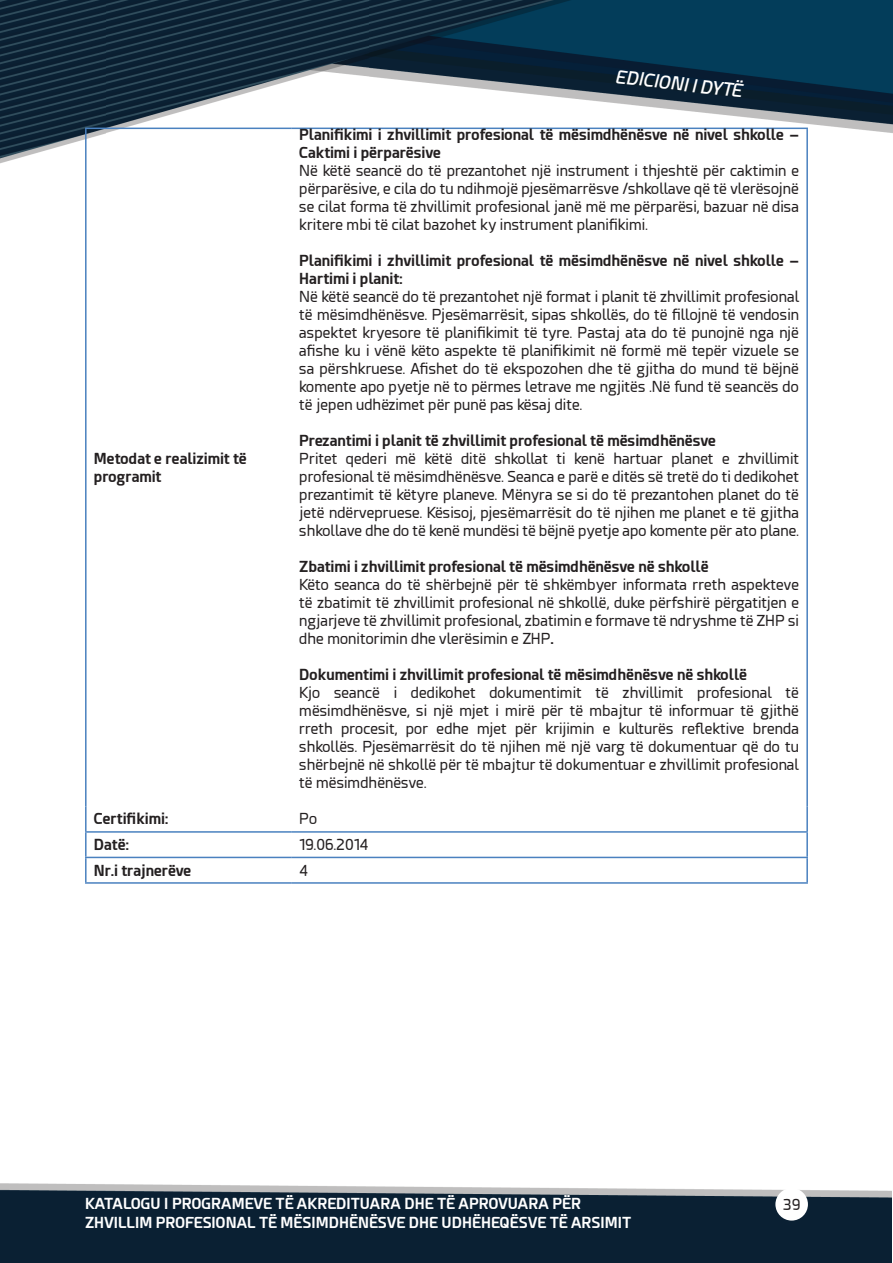
<style>
.page{position:relative;width:893px;height:1263px;background:#fff}
.page>*{position:absolute;margin:0;border:0;box-sizing:border-box;transform-origin:0 0}
.t1{font:italic 600 18px "Esphimere";color:#fff}
.t2{font:15px/18px "Esphimere";color:#231f20;text-align:justify}
.t3{font:700 15px/18px "Esphimere";color:#231f20}
.t4{font:700 15px/18.8px "Esphimere";color:#fff}
.s1{font-weight:700}
</style>
<div class="page">
<img style="left:0;top:0;width:893px;height:164px">
<img style="left:0;top:1183px;width:891px;height:80px">
<div style="left:775px;top:1188px;width:33px;height:32px;background:#fff;border-radius:50%"></div>
<hr style="left:85px;top:129px;width:2px;height:677px;background:#4a81bf">
<hr style="left:85px;top:128px;width:206px;height:1px;background:#4a81bf">
<hr style="left:291px;top:128px;width:517px;height:1px;background:#4a81bf">
<hr style="left:806px;top:129px;width:2px;height:677px;background:#4a81bf">
<hr style="left:85px;top:806px;width:2px;height:25px;background:#4a81bf">
<hr style="left:806px;top:806px;width:2px;height:25px;background:#4a81bf">
<hr style="left:85px;top:833px;width:2px;height:24px;background:#4a81bf">
<hr style="left:85px;top:831px;width:206px;height:2px;background:#4a81bf">
<hr style="left:291px;top:831px;width:517px;height:2px;background:#4a81bf">
<hr style="left:806px;top:833px;width:2px;height:24px;background:#4a81bf">
<hr style="left:85px;top:858px;width:2px;height:24px;background:#4a81bf">
<hr style="left:85px;top:857px;width:206px;height:1px;background:#4a81bf">
<hr style="left:291px;top:857px;width:517px;height:1px;background:#4a81bf">
<hr style="left:85px;top:882px;width:206px;height:2px;background:#4a81bf">
<hr style="left:291px;top:882px;width:517px;height:2px;background:#4a81bf">
<hr style="left:806px;top:858px;width:2px;height:24px;background:#4a81bf">
<p class="t3" style="left:94px;top:450px;width:154px">Metodat e realizimit të programit</p>
<p class="t1" style="left:617px;top:65px;width:129px;rotate:7deg">EDICIONI I DYTË</p>
<p class="t3" style="left:299px;top:126px;width:501px">Planifikimi i zhvillimit profesional të mësimdhënësve në nivel shkolle –<br>Caktimi i përparësive</p>
<p class="t2" style="left:299px;top:162px;width:501px">Në këtë seancë do të prezantohet një instrument i thjeshtë për caktimin e përparësive, e cila do tu ndihmojë pjesëmarrësve /shkollave që të vlerësojnë se cilat forma të zhvillimit profesional janë më me përparësi, bazuar në disa kritere mbi të cilat bazohet ky instrument planifikimi.</p>
<p class="t3" style="left:299px;top:252px;width:501px">Planifikimi i zhvillimit profesional të mësimdhënësve në nivel shkolle –<br>Hartimi i planit:</p>
<p class="t2" style="left:299px;top:288px;width:501px">Në këtë seancë do të prezantohet një format i planit të zhvillimit profesional të mësimdhënësve. Pjesëmarrësit, sipas shkollës, do të fillojnë të vendosin aspektet kryesore të planifikimit të tyre. Pastaj ata do të punojnë nga një afishe ku i vënë këto aspekte të planifikimit në formë më tepër vizuele se sa përshkruese. Afishet do të ekspozohen dhe të gjitha do mund të bëjnë komente apo pyetje në to përmes letrave me ngjitës .Në fund të seancës do të jepen udhëzimet për punë pas kësaj dite.</p>
<p class="t3" style="left:299px;top:432px;width:418px">Prezantimi i planit të zhvillimit profesional të mësimdhënësve</p>
<p class="t2" style="left:299px;top:450px;width:501px">Pritet qederi më këtë ditë shkollat ti kenë hartuar planet e zhvillimit profesional të mësimdhënësve. Seanca e parë e ditës së tretë do ti dedikohet prezantimit të këtyre planeve. Mënyra se si do të prezantohen planet do të jetë ndërvepruese. Kësisoj, pjesëmarrësit do të njihen me planet e të gjitha shkollave dhe do të kenë mundësi të bëjnë pyetje apo komente për ato plane.</p>
<p class="t3" style="left:299px;top:558px;width:411px">Zbatimi i zhvillimit profesional të mësimdhënësve në shkollë</p>
<p class="t2" style="left:299px;top:576px;width:501px">Këto seanca do të shërbejnë për të shkëmbyer informata rreth aspekteve të zbatimit të zhvillimit profesional në shkollë, duke përfshirë përgatitjen e ngjarjeve të zhvillimit profesional, zbatimin e formave të ndryshme të ZHP si dhe monitorimin dhe vlerësimin e ZHP<span class="s1">.</span></p>
<p class="t3" style="left:299px;top:666px;width:449px">Dokumentimi i zhvillimit profesional të mësimdhënësve në shkollë</p>
<p class="t2" style="left:299px;top:684px;width:501px">Kjo seancë i dedikohet dokumentimit të zhvillimit profesional të mësimdhënësve, si një mjet i mirë për të mbajtur të informuar të gjithë rreth procesit, por edhe mjet për krijimin e kulturës reflektive brenda shkollës. Pjesëmarrësit do të njihen më një varg të dokumentuar që do tu shërbejnë në shkollë për të mbajtur të dokumentuar e zhvillimit profesional të mësimdhënësve.</p>
<p class="t3" style="left:94px;top:810px;width:76px">Certifikimi:</p>
<p class="t2" style="left:299px;top:810px;width:20px">Po</p>
<p class="t3" style="left:94px;top:836px;width:37px">Datë:</p>
<p class="t2" style="left:299px;top:836px;width:71px">19.06.2014</p>
<p class="t3" style="left:94px;top:861px;width:99px">Nr.i trajnerëve</p>
<p class="t2" style="left:299px;top:862px;width:11px">4</p>
<p class="t4" style="left:85px;top:1194px;width:548px">KATALOGU I PROGRAMEVE TË AKREDITUARA DHE TË APROVUARA PËR<br>ZHVILLIM PROFESIONAL TË MËSIMDHËNËSVE DHE UDHËHEQËSVE TË ARSIMIT</p>
<p class="t2" style="left:783px;top:1196px;width:19px">39</p>
</div>
